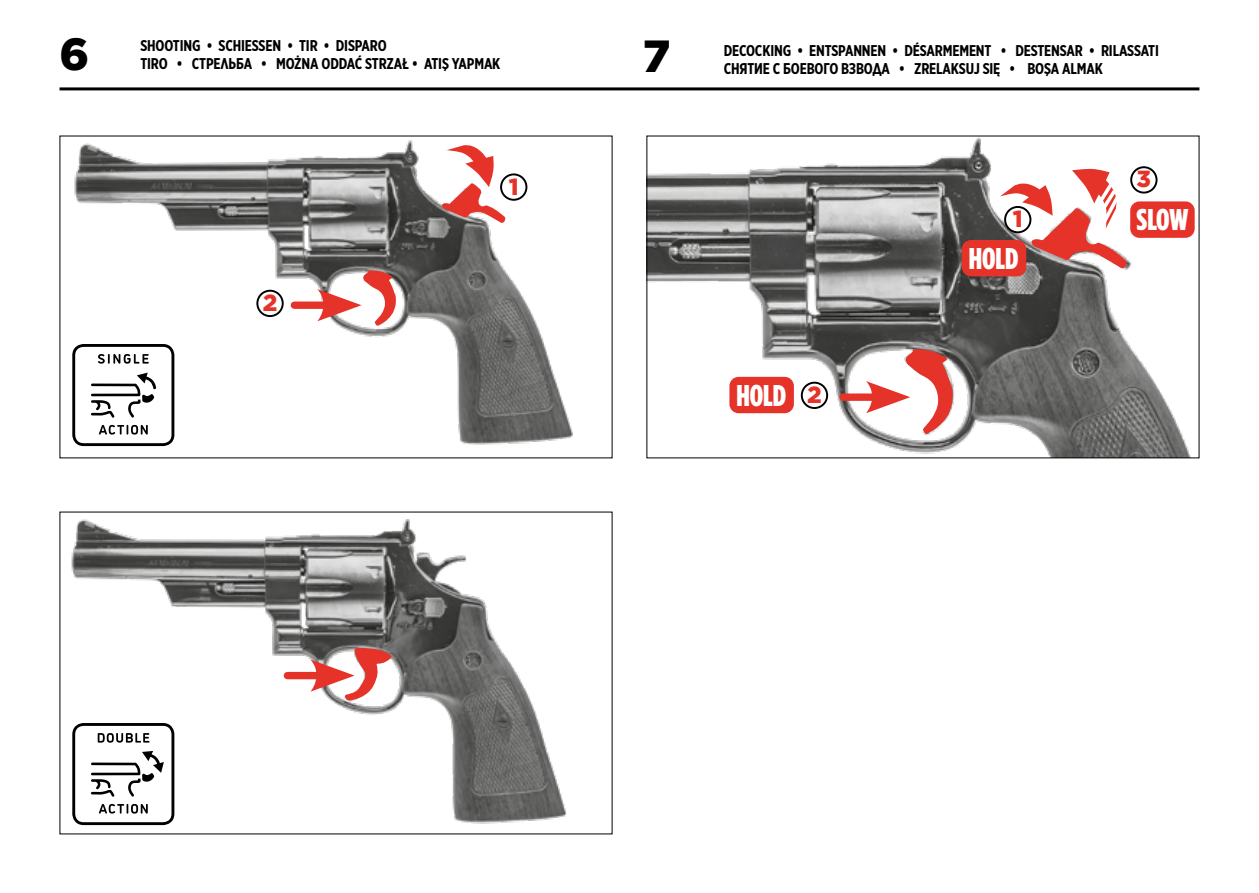
<style>
.page{position:relative;width:1259px;height:893px;background:#fff}
.page>*{position:absolute;margin:0;border:0;box-sizing:border-box;transform-origin:0 0}
.t1{font:900 45px "Gotham";color:#000}
.t2{font:900 30px "Gotham Condensed";color:#fff}
.t3{font:900 23.4px "Gotham";color:#e63329}
.t4{font:700 15.6px "Gotham X Narrow";letter-spacing:-.01em;color:#000}
</style>
<div class="page">
<hr style="left:60px;top:87px;width:1139px;height:3px;background:#000">
<img style="left:71px;top:519px;width:496px;height:307px">
<img style="left:74px;top:140px;width:499px;height:307px">
<svg style="left:72px;top:344px;width:102px;height:102px"></svg>
<svg style="left:72px;top:723px;width:102px;height:102px"></svg>
<svg style="left:440px;top:144px;width:68px;height:78px"></svg>
<div style="left:294px;top:301px;width:37px;height:8px;background:#e63329"></div>
<svg style="left:317px;top:268px;width:80px;height:67px"></svg>
<div style="left:287px;top:672px;width:37px;height:7px;background:#e63329"></div>
<svg style="left:310px;top:646px;width:83px;height:56px"></svg>
<div style="left:501px;top:174px;width:25px;height:26px;background:#fff;border-radius:50%"></div>
<div style="left:500px;top:173px;width:27px;height:28px;border:2px solid #000;border-radius:50%"></div>
<div style="left:257px;top:291px;width:26px;height:25px;background:#fff;border-radius:50%"></div>
<div style="left:256px;top:290px;width:28px;height:27px;border:2px solid #000;border-radius:50%"></div>
<img style="left:648px;top:138px;width:547px;height:318px">
<div style="left:843px;top:393px;width:36px;height:8px;background:#e63329"></div>
<svg style="left:866px;top:347px;width:89px;height:85px"></svg>
<div style="left:802px;top:383px;width:25px;height:25px;background:#fff;border-radius:50%"></div>
<div style="left:801px;top:382px;width:27px;height:27px;border:2px solid #000;border-radius:50%"></div>
<svg style="left:1000px;top:168px;width:129px;height:100px"></svg>
<div style="left:1131px;top:167px;width:25px;height:26px;background:#fff;border-radius:50%"></div>
<div style="left:1130px;top:166px;width:27px;height:28px;border:2px solid #000;border-radius:50%"></div>
<div style="left:962px;top:241px;width:63px;height:35px;background:#e63329;border-radius:8px"></div>
<div style="left:961px;top:240px;width:65px;height:36px;border:2px solid #e63329;border-radius:8px"></div>
<div style="left:1131px;top:202px;width:62px;height:35px;background:#e63329;border-radius:8px"></div>
<div style="left:1130px;top:201px;width:64px;height:37px;border:2px solid #e63329;border-radius:8px"></div>
<div style="left:730px;top:378px;width:63px;height:34px;background:#e63329;border-radius:8px"></div>
<div style="left:729px;top:377px;width:65px;height:36px;border:2px solid #e63329;border-radius:8px"></div>
<h1 class="t1" style="left:60px;top:23px;width:31px">6</h1>
<p class="t4" style="left:140px;top:36px;width:248px">SHOOTING • SCHIESSEN • TIR • DISPARO</p>
<p class="t4" style="left:140px;top:54px;width:362px">TIRO • СТРЕЛЬБА • MOŻNA ODDAĆ STRZAŁ • ATIŞ YAPMAK</p>
<h3 class="t3" style="left:263px;top:287px;width:16px">2</h3>
<h3 class="t3" style="left:509px;top:170px;width:11px">1</h3>
<h1 class="t1" style="left:643px;top:25px;width:29px">7</h1>
<p class="t4" style="left:723px;top:41px;width:437px">DECOCKING • ENTSPANNEN • DÉSARMEMENT • DESTENSAR • RILASSATI</p>
<p class="t4" style="left:723px;top:59px;width:381px">СНЯТИЕ С БОЕВОГО ВЗВОДА • ZRELAKSUJ SIĘ • BOŞA ALMAK</p>
<h3 class="t3" style="left:1013px;top:203px;width:11px">1</h3>
<h2 class="t2" style="left:968px;top:240px;width:51px">HOLD</h2>
<h3 class="t3" style="left:1136px;top:163px;width:16px">3</h3>
<h2 class="t2" style="left:1136px;top:202px;width:53px">SLOW</h2>
<h2 class="t2" style="left:736px;top:377px;width:51px">HOLD</h2>
<h3 class="t3" style="left:807px;top:378px;width:16px">2</h3>
</div>
